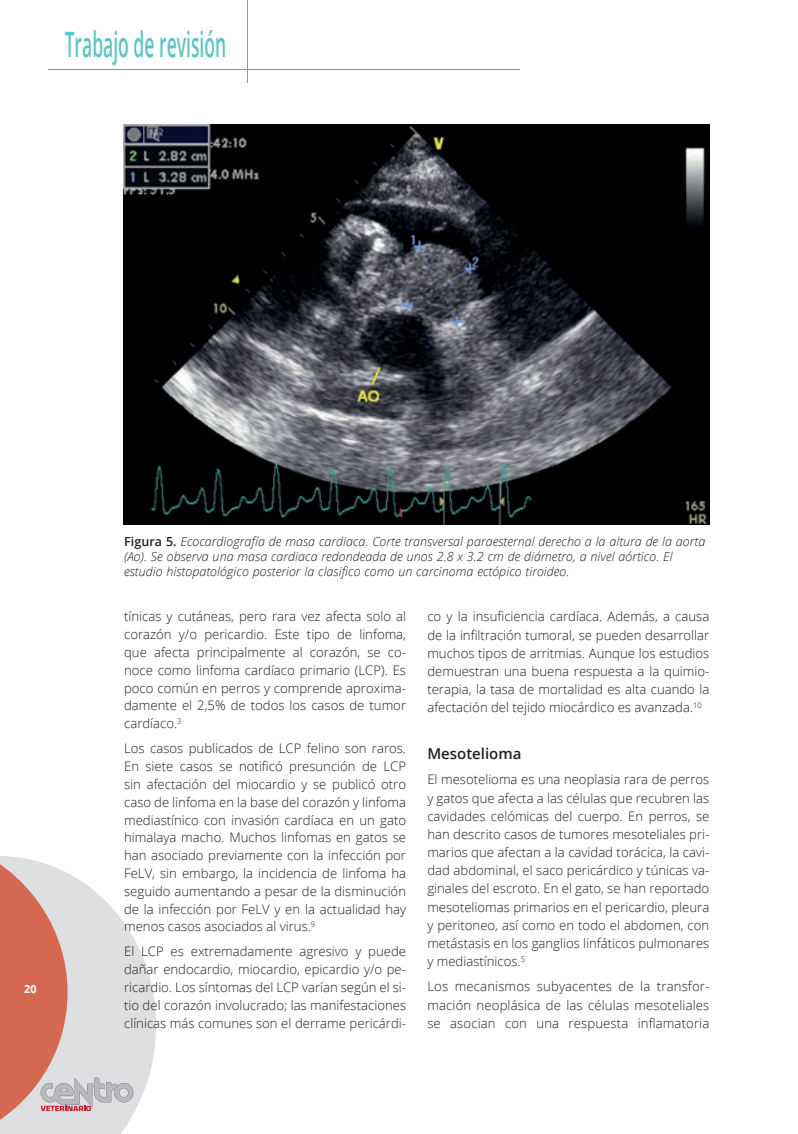
<style>
.page{position:relative;width:798px;height:1134px;background:#fff}
.page>*{position:absolute;margin:0;border:0;box-sizing:border-box;transform-origin:0 0}
.t1{font:600 35px "Open Sans";color:#5dc5c3;scale:.5 1}
.t2{font:600 15px "Open Sans";color:#231f20}
.t3{font:300 13.12px/17.9px "Open Sans";color:#231f20;text-align:justify}
.t4{font:italic 300 12.5px/15px "Open Sans";letter-spacing:.005em;color:#231f20}
.t5{font:700 11.25px "Open Sans";color:#fff;scale:.96 1}
.s1{font-weight:600;font-style:normal}
</style>
<div class="page">
<svg style="left:0;top:856px;width:156px;height:278px;fill:#dedfe1"></svg>
<svg style="left:0;top:864px;width:133px;height:256px"></svg>
<hr style="left:48px;top:69px;width:471px;height:1px;background:#939598">
<hr style="left:247px;top:0;width:1px;height:83px;background:#939598">
<img style="left:123px;top:124px;width:586px;height:400px">
<h1 class="t1" style="left:65px;top:20px;width:324px">Trabajo de revisión</h1>
<p class="t5" style="left:24px;top:980px;width:14px">20</p>
<p class="t4" style="left:124px;top:533px;width:582px"><span class="s1">Figura 5.</span> Ecocardiografía de masa cardiaca. Corte transversal paraesternal derecho a la altura de la aorta (Ao). Se observa una masa cardiaca redondeada de unos 2.8 x 3.2 cm de diámetro, a nivel aórtico. El estudio histopatológico posterior la clasifico como un carcinoma ectópico tiroideo.</p>
<p class="t3" style="left:124px;top:607px;width:283px">tínicas y cutáneas, pero rara vez afecta solo al corazón y/o pericardio. Este tipo de linfoma, que afecta principalmente al corazón, se co&shy;noce como linfoma cardíaco primario (LCP). Es poco común en perros y comprende aproxima&shy;damente el 2,5% de todos los casos de tumor cardíaco.<sup>3</sup></p>
<p class="t3" style="left:124px;top:739px;width:283px">Los casos publicados de LCP felino son raros.<br>En siete casos se notificó presunción de LCP sin afectación del miocardio y se publicó otro caso de linfoma en la base del corazón y linfoma mediastínico con invasión cardíaca en un gato himalaya macho. Muchos linfomas en gatos se han asociado previamente con la infección por FeLV, sin embargo, la incidencia de linfoma ha seguido aumentando a pesar de la disminución de la infección por FeLV y en la actualidad hay menos casos asociados al virus.<sup>9</sup></p>
<p class="t3" style="left:124px;top:942px;width:283px">El LCP es extremadamente agresivo y puede dañar endocardio, miocardio, epicardio y/o pe&shy;ricardio. Los síntomas del LCP varían según el si&shy;tio del corazón involucrado; las manifestaciones clínicas más comunes son el derrame pericárdi-</p>
<p class="t3" style="left:427px;top:607px;width:283px">co y la insuficiencia cardíaca. Además, a causa de la infiltración tumoral, se pueden desarrollar muchos tipos de arritmias. Aunque los estudios demuestran una buena respuesta a la quimio&shy;terapia, la tasa de mortalidad es alta cuando la afectación del tejido miocárdico es avanzada.<sup>10</sup></p>
<p class="t2" style="left:427px;top:743px;width:96px">Mesotelioma</p>
<p class="t3" style="left:427px;top:770px;width:283px">El mesotelioma es una neoplasia rara de perros y gatos que afecta a las células que recubren las cavidades celómicas del cuerpo. En perros, se han descrito casos de tumores mesoteliales pri&shy;marios que afectan a la cavidad torácica, la cavi&shy;dad abdominal, el saco pericárdico y túnicas va&shy;ginales del escroto. En el gato, se han reportado mesoteliomas primarios en el pericardio, pleura y peritoneo, así como en todo el abdomen, con metástasis en los ganglios linfáticos pulmonares y mediastínicos.<sup>5</sup></p>
<p class="t3" style="left:427px;top:977px;width:283px">Los mecanismos subyacentes de la transfor&shy;mación neoplásica de las células mesoteliales se asocian con una respuesta inflamatoria</p>
</div>
